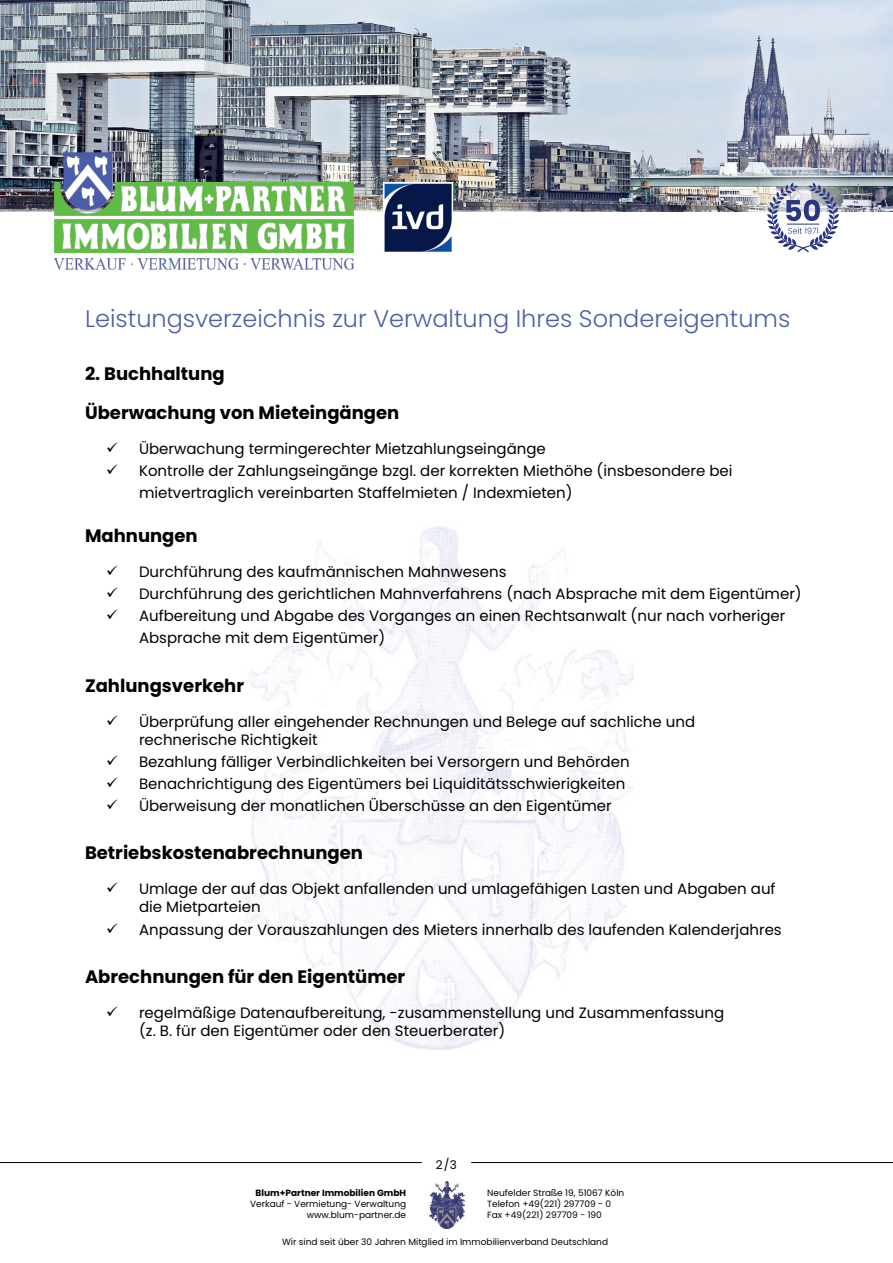
<style>
.page{position:relative;width:893px;height:1263px;background:#fff}
.page>*{position:absolute;margin:0;border:0;box-sizing:border-box;transform-origin:0 0}
.t1{font:300 24px "Poppins";color:#4d5fa4}
.t2{font:700 18px/38.5px "Poppins";color:#000}
.t3{font:15px/18px "Poppins";color:#000}
.t4{font:12px "Poppins";color:#000}
.t5{font:9px/10.8px "Poppins";color:#000}
.t6{font:700 9px "Poppins";color:#000}
</style>
<div class="page">
<img style="left:244px;top:527px;width:390px;height:523px">
<img style="left:0;top:0;width:893px;height:212px">
<img style="left:54px;top:145px;width:299px;height:125px">
<img style="left:383px;top:183px;width:70px;height:69px">
<hr style="left:471px;top:1162px;width:422px;height:1px;background:#000">
<hr style="left:0;top:1162px;width:422px;height:1px;background:#000">
<img style="left:429px;top:1181px;width:35px;height:48px">
<div style="left:733px;top:149px;width:141px;height:138px;background:#fff;opacity:.75"></div>
<svg style="left:767px;top:183px;width:72px;height:69px"></svg>
<h1 class="t1" style="left:85px;top:305px;width:707px">Leistungsverzeichnis zur Verwaltung Ihres Sondereigentums</h1>
<p class="t2" style="left:85px;top:355px;width:316px">2. Buchhaltung<br>Überwachung von Mieteingängen</p>
<p class="t3" style="left:106px;top:440px;width:441px">✓ Überwachung termingerechter Mietzahlungseingänge</p>
<p class="t3" style="left:139px;top:460px;width:595px;line-height:22.2px;text-indent:-33px">✓ Kontrolle der Zahlungseingänge bzgl. der korrekten Miethöhe (insbesondere bei mietvertraglich vereinbarten Staffelmieten / Indexmieten)</p>
<p class="t2" style="left:85px;top:516px;width:114px">Mahnungen</p>
<p class="t3" style="left:106px;top:562px;width:402px">✓ Durchführung des kaufmännischen Mahnwesens</p>
<p class="t3" style="left:106px;top:585px;width:697px">✓ Durchführung des gerichtlichen Mahnverfahrens (nach Absprache mit dem Eigentümer)</p>
<p class="t3" style="left:139px;top:605px;width:648px;line-height:22.2px;text-indent:-33px">✓ Aufbereitung und Abgabe des Vorganges an einen Rechtsanwalt (nur nach vorheriger<br>Absprache mit dem Eigentümer)</p>
<p class="t2" style="left:85px;top:666px;width:161px">Zahlungsverkehr</p>
<p class="t3" style="left:139px;top:712px;width:558px;text-indent:-33px">✓ Überprüfung aller eingehender Rechnungen und Belege auf sachliche und rechnerische Richtigkeit</p>
<p class="t3" style="left:106px;top:753px;width:525px">✓ Bezahlung fälliger Verbindlichkeiten bei Versorgern und Behörden</p>
<p class="t3" style="left:106px;top:775px;width:521px">✓ Benachrichtigung des Eigentümers bei Liquiditätsschwierigkeiten</p>
<p class="t3" style="left:106px;top:797px;width:507px">✓ Überweisung der monatlichen Überschüsse an den Eigentümer</p>
<p class="t2" style="left:85px;top:834px;width:279px">Betriebskostenabrechnungen</p>
<p class="t3" style="left:139px;top:880px;width:638px;text-indent:-33px">✓ Umlage der auf das Objekt anfallenden und umlagefähigen Lasten und Abgaben auf die Mietparteien</p>
<p class="t3" style="left:106px;top:920px;width:677px">✓ Anpassung der Vorauszahlungen des Mieters innerhalb des laufenden Kalenderjahres</p>
<p class="t2" style="left:85px;top:957px;width:322px">Abrechnungen für den Eigentümer</p>
<p class="t3" style="left:139px;top:1004px;width:587px;text-indent:-33px">✓ regelmäßige Datenaufbereitung, -zusammenstellung und Zusammenfassung (z. B. für den Eigentümer oder den Steuerberater)</p>
<p class="t6" style="left:256px;top:1188px;width:152px">Blum+Partner Immobilien GmbH</p>
<p class="t5" style="left:250px;top:1198px;width:158px;text-align:right">Verkauf - Vermietung- Verwaltung www.blum-partner.de</p>
<p class="t4" style="left:436px;top:1158px;width:22px">2/3</p>
<p class="t5" style="left:487px;top:1188px;width:139px">Neufelder Straße 19, 51067 Köln<br>Telefon +49(221) 297709 - 0<br>Fax +49(221) 297709 - 190</p>
<p class="t5" style="left:282px;top:1236px;width:328px">Wir sind seit über 30 Jahren Mitglied im Immobilienverband Deutschland</p>
</div>
